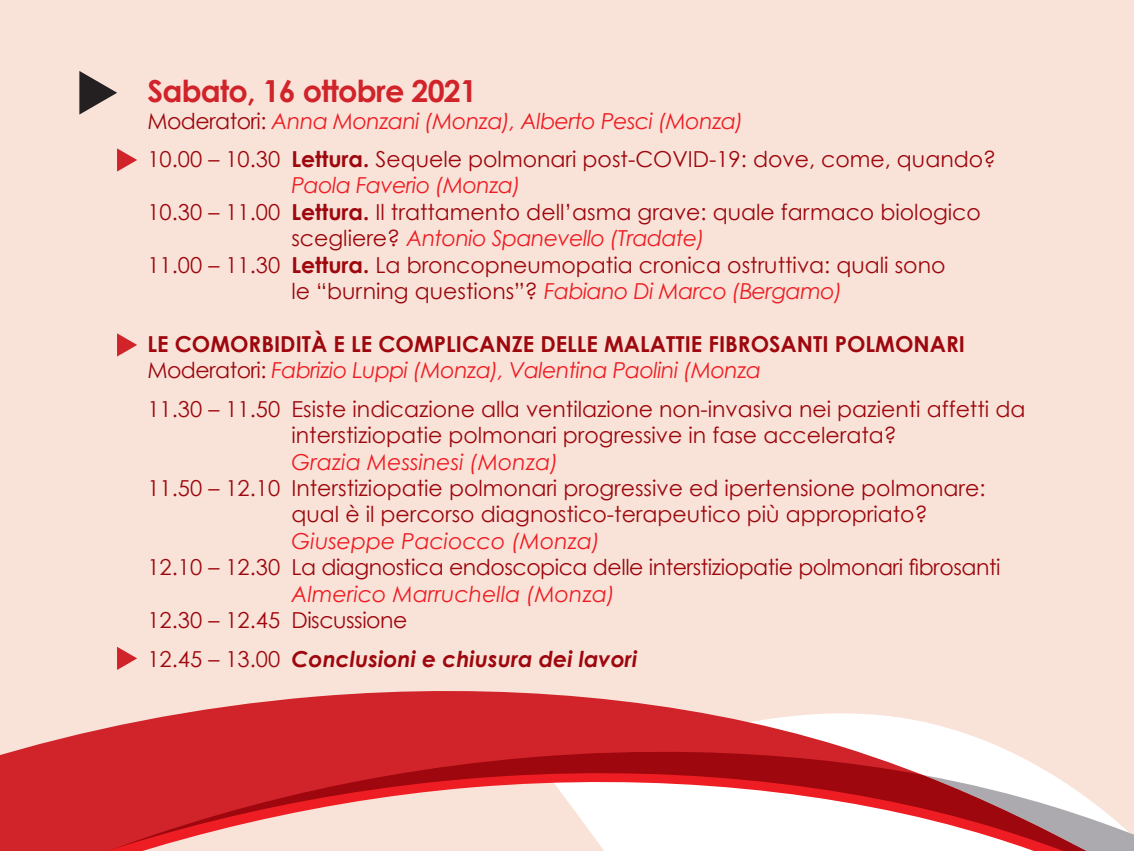
<style>
.page{position:relative;width:1134px;height:851px;background:#fff}
.page>*{position:absolute;margin:0;border:0;box-sizing:border-box;transform-origin:0 0}
.Stile_di_paragrafo_1{font:700 30.4px "Century Gothic";letter-spacing:-.025em;color:#d1232a}
.Stile_di_paragrafo_1-2{font:22px/26.4px "Century Gothic";color:#9d070d}
.Stile_di_paragrafo_1-3{font:italic 22px "Century Gothic";letter-spacing:-.025em;color:#ee1d23}
.Stile_di_paragrafo_1-4{font:22px "Century Gothic";letter-spacing:-.02em;color:#9d070d}
.Stile_di_paragrafo_1-5{font:italic 22px "Century Gothic";color:#ee1d23}
.Stile_di_paragrafo_1-6{font:700 22px "Century Gothic";color:#9d070d}
.Stile_di_paragrafo_1-7{font:italic 700 22px "Century Gothic";color:#9d070d}
.s1{font-style:normal;color:#9d070d}
.s2{font-weight:700}
.s3{font-style:italic;color:#ee1d23}
.s4{font-weight:400;font-style:normal}
</style>
<div class="page">
<div style="left:0;top:0;width:1134px;height:850px;background:#f9e3d9"></div>
<svg style="left:117px;top:148px;width:20px;height:23px"></svg>
<svg style="left:79px;top:71px;width:38px;height:44px"></svg>
<svg style="left:117px;top:333px;width:20px;height:23px"></svg>
<svg style="left:117px;top:647px;width:20px;height:23px"></svg>
<svg style="left:0;top:691px;width:1006px;height:72px;fill:#d1232a"></svg>
<svg style="left:1px;top:750px;width:1031px;height:13px;background:#cd3f45"></svg>
<svg style="left:0;top:763px;width:1134px;height:87px"></svg>
<p class="Stile_di_paragrafo_1" style="left:147px;top:72px;width:331px">Sabato, 16 ottobre 2021</p>
<p class="Stile_di_paragrafo_1-3" style="left:147px;top:107px;width:598px"><span class="s1">Moderatori:</span> Anna Monzani (Monza), Alberto Pesci (Monza)</p>
<p class="Stile_di_paragrafo_1-2" style="left:147px;top:145px;width:850px">10.00 – 10.30 <span class="s2">Lettura.</span> Sequele polmonari post-COVID-19: dove, come, quando?</p>
<p class="Stile_di_paragrafo_1-3" style="left:291px;top:172px;width:231px">Paola Faverio (Monza)</p>
<p class="Stile_di_paragrafo_1-2" style="left:147px;top:198px;width:835px">10.30 – 11.00 <span class="s2">Lettura.</span> Il trattamento dell’asma grave: quale farmaco biologico</p>
<p class="Stile_di_paragrafo_1-2" style="left:147px;top:225px;width:800px;text-indent:144px">scegliere? <span class="s3">Antonio Spanevello (Tradate)<br></span>11.00 – 11.30 <span class="s2">Lettura.</span> La broncopneumopatia cronica ostruttiva: quali sono</p>
<p class="Stile_di_paragrafo_1-3" style="left:291px;top:278px;width:553px"><span class="s1">le “burning questions”?</span> Fabiano Di Marco (Bergamo)</p>
<p class="Stile_di_paragrafo_1-6" style="left:147px;top:330px;width:819px">LE COMORBIDITÀ E LE COMPLICANZE DELLE MALATTIE FIBROSANTI POLMONARI</p>
<p class="Stile_di_paragrafo_1-3" style="left:147px;top:357px;width:615px"><span class="s1">Moderatori:</span> Fabrizio Luppi (Monza), Valentina Paolini (Monza</p>
<p class="Stile_di_paragrafo_1-2" style="left:291px;top:395px;width:735px;text-indent:-144px">11.30 – 11.50 Esiste indicazione alla ventilazione non-invasiva nei pazienti affetti da interstiziopatie polmonari progressive in fase accelerata?</p>
<p class="Stile_di_paragrafo_1-5" style="left:291px;top:448px;width:269px">Grazia Messinesi (Monza)</p>
<p class="Stile_di_paragrafo_1-2" style="left:147px;top:474px;width:839px">11.50 – 12.10 Interstiziopatie polmonari progressive ed ipertensione polmonare:</p>
<p class="Stile_di_paragrafo_1-2" style="left:291px;top:501px;width:638px">qual è il percorso diagnostico-terapeutico più appropriato?</p>
<p class="Stile_di_paragrafo_1-5" style="left:291px;top:527px;width:310px">Giuseppe Paciocco (Monza)</p>
<p class="Stile_di_paragrafo_1-4" style="left:147px;top:554px;width:854px">12.10 – 12.30 La diagnostica endoscopica delle interstiziopatie polmonari fibrosanti</p>
<p class="Stile_di_paragrafo_1-5" style="left:291px;top:580px;width:325px">Almerico Marruchella (Monza)</p>
<p class="Stile_di_paragrafo_1-4" style="left:147px;top:606px;width:262px">12.30 – 12.45 Discussione</p>
<p class="Stile_di_paragrafo_1-7" style="left:147px;top:644px;width:491px"><span class="s4">12.45 – 13.00</span> Conclusioni e chiusura dei lavori</p>
</div>
